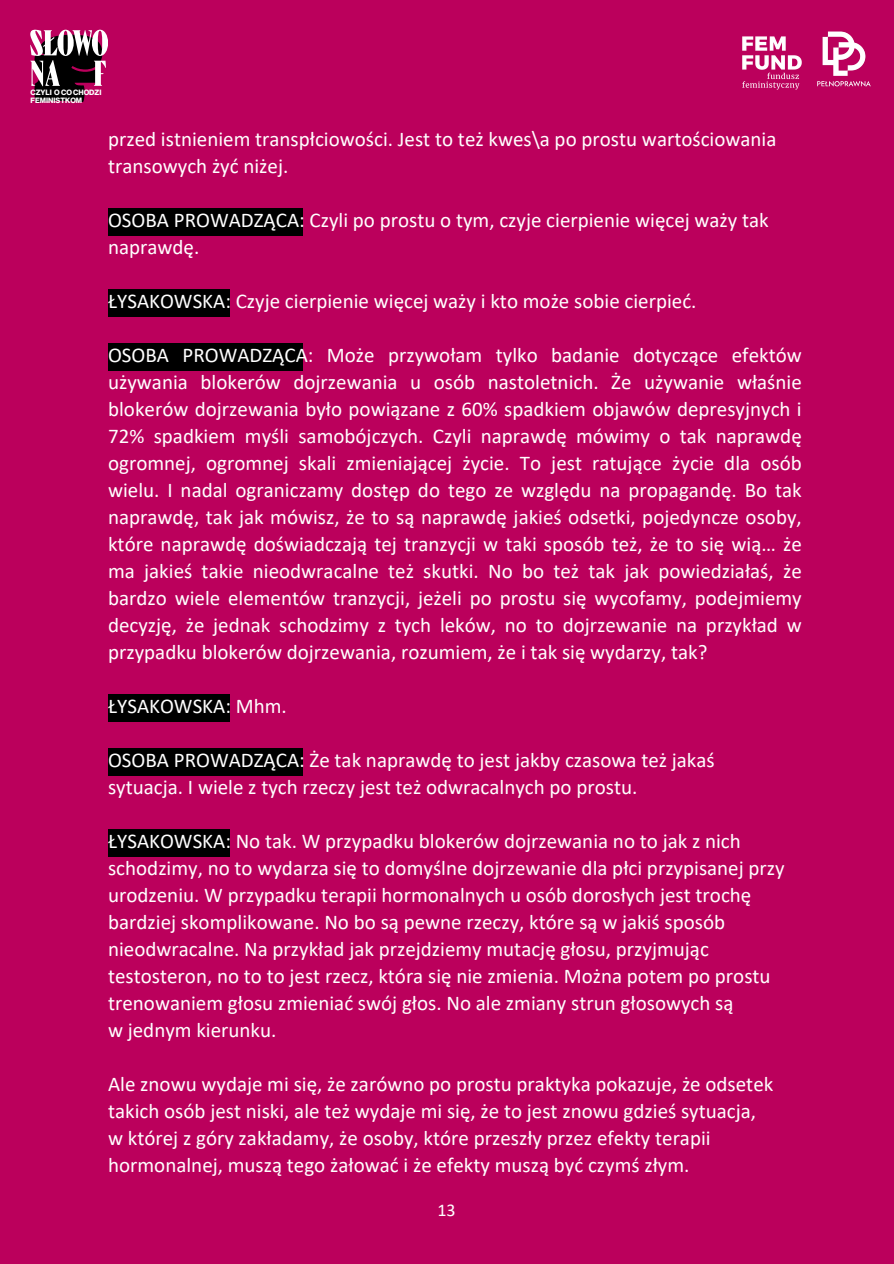
<style>
.page{position:relative;width:894px;height:1264px;background:#fff}
.page>*{position:absolute;margin:0;border:0;box-sizing:border-box;transform-origin:0 0}
.t1{font:21px/27px "Calibri";color:#fff}
.t2{font:18px "Calibri";color:#fff}
.t3{font:700 7.5px "Neue Haas Display";color:#fff}
</style>
<div class="page">
<div style="left:0;top:0;width:893px;height:1263px;background:#bb005c"></div>
<div style="left:108px;top:209px;width:195px;height:27px;background:#000"></div>
<div style="left:108px;top:344px;width:195px;height:27px;background:#000"></div>
<div style="left:108px;top:749px;width:195px;height:27px;background:#000"></div>
<div style="left:108px;top:290px;width:121px;height:27px;background:#000"></div>
<div style="left:108px;top:695px;width:121px;height:27px;background:#000"></div>
<div style="left:108px;top:830px;width:121px;height:27px;background:#000"></div>
<svg style="left:30px;top:30px;width:78px;height:72px"></svg>
<img style="left:817px;top:31px;width:54px;height:56px">
<img style="left:742px;top:36px;width:60px;height:54px">
<h1 class="t3" style="left:30px;top:89px;width:72px">CZYLI O CO CHODZI</h1>
<h1 class="t3" style="left:30px;top:97px;width:53px">FEMINISTKOM</h1>
<p class="t1" style="left:108px;top:127px;width:669px">przed istnieniem transpłciowości. Jest to też kwes\a po prostu wartościowania transowych żyć niżej.</p>
<p class="t1" style="left:108px;top:208px;width:662px">OSOBA PROWADZĄCA: Czyli po prostu o tym, czyje cierpienie więcej waży tak naprawdę.</p>
<p class="t1" style="left:108px;top:289px;width:589px">ŁYSAKOWSKA: Czyje cierpienie więcej waży i kto może sobie cierpieć.</p>
<p class="t1" style="left:108px;top:343px;width:695px;text-align:justify">OSOBA PROWADZĄCA: Może przywołam tylko badanie dotyczące efektów używania blokerów dojrzewania u osób nastoletnich. Że używanie właśnie blokerów dojrzewania było powiązane z 60% spadkiem objawów depresyjnych i 72% spadkiem myśli samobójczych. Czyli naprawdę mówimy o tak naprawdę ogromnej, ogromnej skali zmieniającej życie. To jest ratujące życie dla osób wielu. I nadal ograniczamy dostęp do tego ze względu na propagandę. Bo tak naprawdę, tak jak mówisz, że to są naprawdę jakieś odsetki, pojedyncze osoby, które naprawdę doświadczają tej tranzycji w taki sposób też, że to się wią… że ma jakieś takie nieodwracalne też skutki. No bo też tak jak powiedziałaś, że bardzo wiele elementów tranzycji, jeżeli po prostu się wycofamy, podejmiemy decyzję, że jednak schodzimy z tych leków, no to dojrzewanie na przykład w przypadku blokerów dojrzewania, rozumiem, że i tak się wydarzy, tak?</p>
<p class="t1" style="left:108px;top:694px;width:180px">ŁYSAKOWSKA: Mhm.</p>
<p class="t1" style="left:108px;top:748px;width:608px">OSOBA PROWADZĄCA: Że tak naprawdę to jest jakby czasowa też jakaś sytuacja. I wiele z tych rzeczy jest też odwracalnych po prostu.</p>
<p class="t1" style="left:108px;top:829px;width:678px">ŁYSAKOWSKA: No tak. W przypadku blokerów dojrzewania no to jak z nich schodzimy, no to wydarza się to domyślne dojrzewanie dla płci przypisanej przy urodzeniu. W przypadku terapii hormonalnych u osób dorosłych jest trochę bardziej skomplikowane. No bo są pewne rzeczy, które są w jakiś sposób nieodwracalne. Na przykład jak przejdziemy mutację głosu, przyjmując testosteron, no to to jest rzecz, która się nie zmienia. Można potem po prostu trenowaniem głosu zmieniać swój głos. No ale zmiany strun głosowych są<br>w jednym kierunku.</p>
<h1 class="t1" style="left:108px;top:1072px;width:666px">Ale znowu wydaje mi się, że zarówno po prostu praktyka pokazuje, że odsetek takich osób jest niski, ale też wydaje mi się, że to jest znowu gdzieś sytuacja, w której z góry zakładamy, że osoby, które przeszły przez efekty terapii hormonalnej, muszą tego żałować i że efekty muszą być czymś złym.</h1>
<h1 class="t2" style="left:437px;top:1202px;width:20px">13</h1>
</div>
